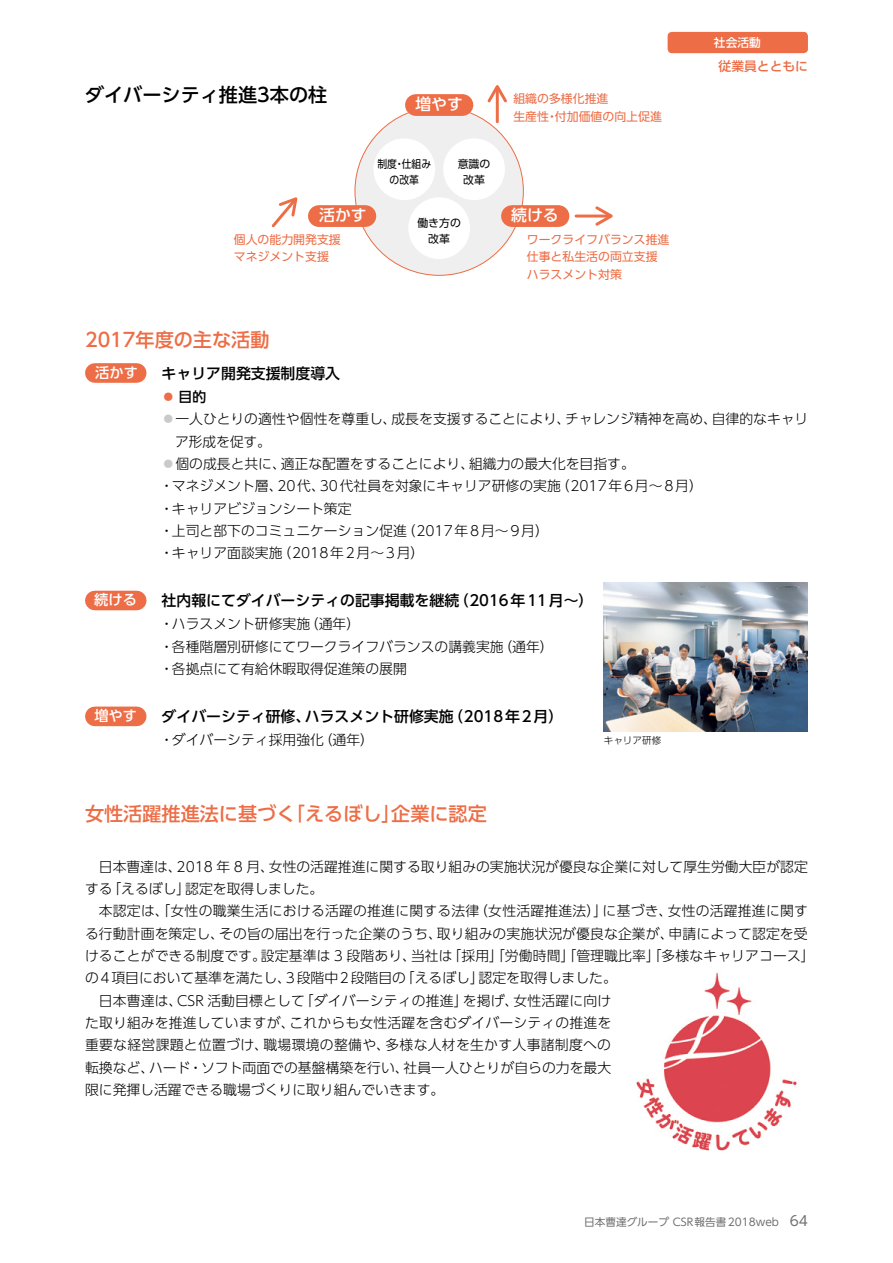
<style>
.page{position:relative;width:893px;height:1263px;background:#fff}
.page>*{position:absolute;margin:0;border:0;box-sizing:border-box;transform-origin:0 0}
.t1{font:500 19.2px "UD Shin Go Pro";color:#ed6d46}
.t2{font:500 19.2px "UD Shin Go Pro";color:#000}
.t3{font:500 15.9px "UD Shin Go Pro";color:#fff}
.t4{font:500 14.85px "UD Shin Go Pr 6";color:#000}
.t5{font:500 14.25px "UD Shin Go Pro";color:#fff}
.t6{font:300 13.8px/22.4px "UD Shin Go Pr 6";color:#000}
.t7{font:500 13.8px "UD Shin Go Pr 6";color:#000}
.t8{font:500 12.75px "UD Shin Go Pro";color:#ed6d46}
.t9{font:11.85px/17.9px "UD Shin Go Pro";color:#ed6d46}
.t10{font:500 11.7px "UD Shin Go Pro";color:#fff}
.t11{font:10.95px/15.9px "UD Shin Go Pro";color:#000;text-align:center}
.t12{font:10.95px/15.9px "UD Shin Go Pro";color:#000;text-align:center;scale:.9 1}
.t13{font:10.65px "UD Shin Go Pro";color:#727171}
.t14{font:300 9.6px "UD Shin Go Pro";color:#000}
.s1{font-family:"UD Shin Go Pro";font-weight:400;color:#ed6d46}
.s2{color:#c9caca}
.s3{font-size:13.8px}
</style>
<div class="page">
<div style="left:668px;top:32px;width:140px;height:21px;background:#ed6d46;border-radius:4px"></div>
<div style="left:95px;top:363px;width:42px;height:20px;background:#ed6d46"></div>
<div style="left:95px;top:591px;width:42px;height:19px;background:#ed6d46"></div>
<div style="left:95px;top:706px;width:42px;height:20px;background:#ed6d46"></div>
<img style="left:604px;top:582px;width:204px;height:149px">
<img style="left:636px;top:972px;width:161px;height:179px">
<div style="left:355px;top:107px;width:168px;height:168px;background:#efefef;border-radius:50%"></div>
<div style="left:416px;top:94px;width:46px;height:22px;background:#ed6d46"></div>
<div style="left:319px;top:205px;width:46px;height:22px;background:#ed6d46"></div>
<div style="left:512px;top:205px;width:46px;height:22px;background:#ed6d46"></div>
<div style="left:373px;top:138px;width:62px;height:62px;background:#fff;border-radius:50%"></div>
<div style="left:443px;top:138px;width:62px;height:62px;background:#fff;border-radius:50%"></div>
<div style="left:408px;top:197px;width:62px;height:62px;background:#fff;border-radius:50%"></div>
<hr style="left:496px;top:88px;width:3px;height:34px;background:#ed6d46">
<hr style="left:576px;top:215px;width:34px;height:3px;background:#ed6d46">
<svg style="left:593px;top:206px;width:20px;height:20px"></svg>
<svg style="left:487px;top:85px;width:20px;height:20px"></svg>
<svg style="left:271px;top:197px;width:27px;height:31px"></svg>
<h1 class="t2" style="left:85px;top:79px;width:244px">ダイバーシティ推進3本の柱</h1>
<p class="t3" style="left:415px;top:91px;width:49px">増やす</p>
<p class="t9" style="left:513px;top:90px;width:150px">組織の多様化推進<br>生産性・付加価値の向上促進</p>
<p class="t12" style="left:377px;top:156px;width:61px">制度・仕組みの改革</p>
<p class="t11" style="left:458px;top:156px;width:34px">意識の改革</p>
<p class="t11" style="left:417px;top:215px;width:45px">働き方の改革</p>
<p class="t3" style="left:319px;top:202px;width:49px">活かす</p>
<p class="t3" style="left:511px;top:202px;width:49px">続ける</p>
<p class="t9" style="left:527px;top:230px;width:144px">ワークライフバランス推進仕事と私生活の両立支援ハラスメント対策</p>
<p class="t9" style="left:234px;top:230px;width:108px">個人の能力開発支援マネジメント支援</p>
<p class="t10" style="left:714px;top:33px;width:48px">社会活動</p>
<p class="t8" style="left:719px;top:56px;width:91px">従業員とともに</p>
<h1 class="t1" style="left:85px;top:324px;width:186px">2017年度の主な活動</h1>
<p class="t5" style="left:95px;top:361px;width:44px">活かす</p>
<p class="t4" style="left:162px;top:361px;width:180px">キャリア開発支援制度導入</p>
<p class="t7" style="left:162px;top:385px;width:46px"><span class="s1">⿟</span> 目的</p>
<p class="t6" style="left:162px;top:407px;width:648px"><span class="s2">⃝</span>一人ひとりの適性や個性を尊重し、成長を支援することにより、チャレンジ精神を高め、自律的なキャリ</p>
<p class="t6" style="left:175px;top:430px;width:97px">ア形成を促す。</p>
<p class="t6" style="left:162px;top:452px;width:475px"><span class="s2">⃝</span>個の成長と共に、適正な配置をすることにより、組織力の最大化を目指す。</p>
<p class="t6" style="left:160px;top:474px;width:544px">・マネジメント層、20代、30代社員を対象にキャリア研修の実施（2017年6月～8月）</p>
<p class="t6" style="left:160px;top:497px;width:193px">・キャリアビジョンシート策定</p>
<p class="t6" style="left:160px;top:519px;width:390px">・上司と部下のコミュニケーション促進（2017年8月～9月）</p>
<p class="t6" style="left:160px;top:541px;width:266px">・キャリア面談実施（2018年2月～3月）</p>
<p class="t5" style="left:94px;top:588px;width:44px">続ける</p>
<p class="t4" style="left:162px;top:588px;width:433px">社内報にてダイバーシティの記事掲載を継続（2016年11月～）</p>
<p class="t6" style="left:160px;top:612px;width:395px">・ハラスメント研修実施（通年）<br>・各種階層別研修にてワークライフバランスの講義実施（通年）・各拠点にて有給休暇取得促進策の展開</p>
<p class="t5" style="left:94px;top:704px;width:44px">増やす</p>
<p class="t4" style="left:162px;top:704px;width:403px">ダイバーシティ研修、ハラスメント研修実施（2018年2月）</p>
<p class="t6" style="left:160px;top:728px;width:216px">・ダイバーシティ採用強化（通年）</p>
<p class="t14" style="left:604px;top:732px;width:59px">キャリア研修</p>
<h1 class="t1" style="left:85px;top:798px;width:403px">女性活躍推進法に基づく「えるぼし」企業に認定</h1>
<p class="t6" style="left:85px;top:855px;width:731px">　日本曹達は、2018 年 8 月、女性の活躍推進に関する取り組みの実施状況が優良な企業に対して厚生労働大臣が認定する「えるぼし」認定を取得しました。<br>　本認定は、「女性の職業生活における活躍の推進に関する法律（女性活躍推進法）」に基づき、女性の活躍推進に関する行動計画を策定し、その旨の届出を行った企業のうち、取り組みの実施状況が優良な企業が、申請によって認定を受けることができる制度です。設定基準は 3 段階あり、当社は「採用」「労働時間」「管理職比率」「多様なキャリアコース」の4項目において基準を満たし、3段階中2段階目の「えるぼし」認定を取得しました。<br>　日本曹達は、CSR 活動目標として「ダイバーシティの推進」を掲げ、女性活躍に向け<br>た取り組みを推進していますが、これからも女性活躍を含むダイバーシティの推進を<br>重要な経営課題と位置づけ、職場環境の整備や、多様な人材を生かす人事諸制度への<br>転換など、ハード・ソフト両面での基盤構築を行い、社員一人ひとりが自らの力を最大<br>限に発揮し活躍できる職場づくりに取り組んでいきます。</p>
<p class="t13" style="left:584px;top:1213px;width:225px">日本曹達グループ CSR報告書2018web　<span class="s3">64</span></p>
</div>
